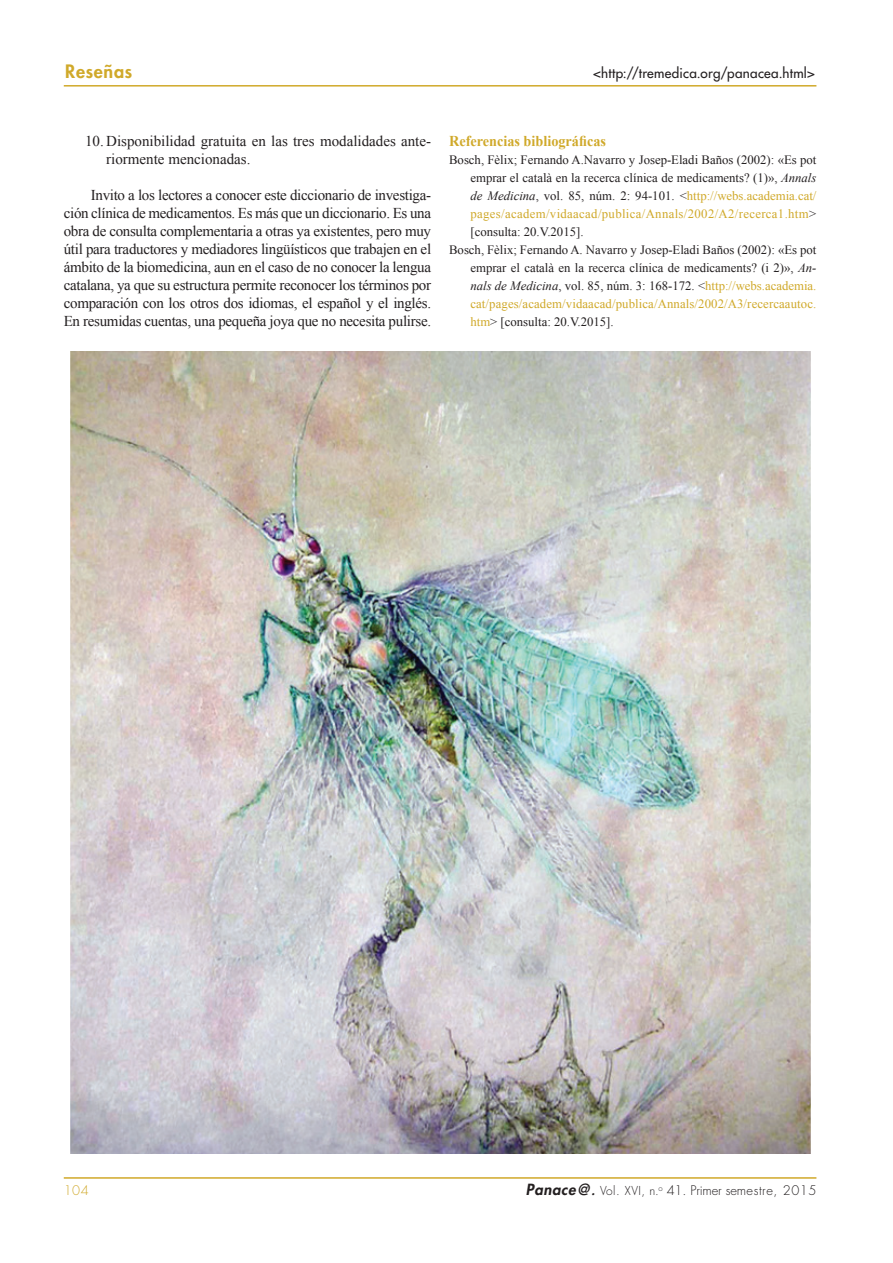
<style>
.page{position:relative;width:893px;height:1263px;background:#fff}
.page>*{position:absolute;margin:0;border:0;box-sizing:border-box;transform-origin:0 0}
.t1{font:800 18px "Futura Std";letter-spacing:.04em;color:#d0a92a}
.t2{font:15px/18px "Times New Roman";color:#231f20}
.t3{font:700 15px "Times New Roman";color:#d0a92a;scale:.95 1}
.t4{font:500 13.5px "Futura Std";letter-spacing:.02em;color:#231f20}
.t5{font:300 12.9px "Futura Std";letter-spacing:.01em;color:#231f20}
.t6{font:300 12.9px "Futura Std";color:#d0a92a}
.t7{font:12.75px "Times New Roman";color:#231f20}
.t8{font:12.75px "Times New Roman";letter-spacing:.01em;color:#d0a92a}
.s1{font-style:italic}
.s2{font-style:italic;color:#231f20}
.s3{color:#231f20}
.s4{color:#d0a92a}
.s5{font-weight:800;font-style:italic;font-size:15px}
.s6{font-weight:800;font-style:italic;font-size:12px}
.s7{font-size:12px}
</style>
<div class="page">
<hr style="left:64px;top:1177px;width:752px;height:2px;background:#d0a92a">
<hr style="left:64px;top:85px;width:752px;height:2px;background:#d0a92a">
<img style="left:70px;top:351px;width:741px;height:803px">
<p class="t1" style="left:65px;top:60px;width:69px">Reseñas</p>
<p class="t4" style="left:593px;top:65px;width:223px">&lt;http://tremedica.org/panacea.html&gt;</p>
<p class="t2" style="left:106px;top:131px;width:326px;text-indent:-21px">10. Disponibilidad gratuita en las tres modalidades ante&shy;riormente mencionadas.</p>
<p class="t2" style="left:64px;top:185px;width:369px;text-align:justify;text-indent:27px">Invito a los lectores a conocer este diccionario de investiga&shy;ción clínica de medicamentos. Es más que un diccionario. Es una obra de consulta complementaria a otras ya existentes, pero muy útil para traductores y mediadores lingüísticos que trabajen en el ámbito de la biomedicina, aun en el caso de no conocer la lengua catalana, ya que su estructura permite reconocer los términos por comparación con los otros dos idiomas, el español y el inglés.<br>En resumidas cuentas, una pequeña joya que no necesita pulirse.</p>
<p class="t3" style="left:449px;top:130px;width:167px">Referencias bibliográficas</p>
<p class="t7" style="left:449px;top:151px;width:369px">Bosch, Fèlix; Fernando A.Navarro y Josep-Eladi Baños (2002): «Es pot</p>
<p class="t7" style="left:470px;top:169px;width:348px">emprar el català en la recerca clínica de medicaments? (1)», <span class="s1">Annals</span></p>
<p class="t8" style="left:470px;top:187px;width:348px"><span class="s2">de Medicina</span><span class="s3">, vol. 85, núm. 2: 94-101. &lt;</span>http://webs.academia.cat/</p>
<p class="t8" style="left:470px;top:205px;width:347px">pages/academ/vidaacad/publica/Annals/2002/A2/recerca1.htm<span class="s3">&gt;</span></p>
<p class="t7" style="left:470px;top:223px;width:115px">[consulta: 20.V.2015].</p>
<p class="t7" style="left:449px;top:241px;width:369px">Bosch, Fèlix; Fernando A. Navarro y Josep-Eladi Baños (2002): «Es pot</p>
<p class="t7" style="left:470px;top:259px;width:347px">emprar el català en la recerca clínica de medicaments? (i 2)», <span class="s1">An-</span></p>
<p class="t7" style="left:470px;top:277px;width:348px"><span class="s1">nals de Medicina</span>, vol. 85, núm. 3: 168-172. &lt;<span class="s4">http://webs.academia.</span></p>
<p class="t8" style="left:470px;top:295px;width:347px">cat/pages/academ/vidaacad/publica/Annals/2002/A3/recercaautoc.</p>
<p class="t7" style="left:470px;top:313px;width:145px"><span class="s4">htm</span>&gt; [consulta: 20.V.2015].</p>
<p class="t6" style="left:64px;top:1182px;width:27px">104</p>
<p class="t5" style="left:526px;top:1182px;width:292px"><span class="s5">Panace@</span><span class="s6">.</span> <span class="s7">Vol. XVI, n.</span><sup>o</sup> 41. Primer semestre, 2015</p>
</div>
